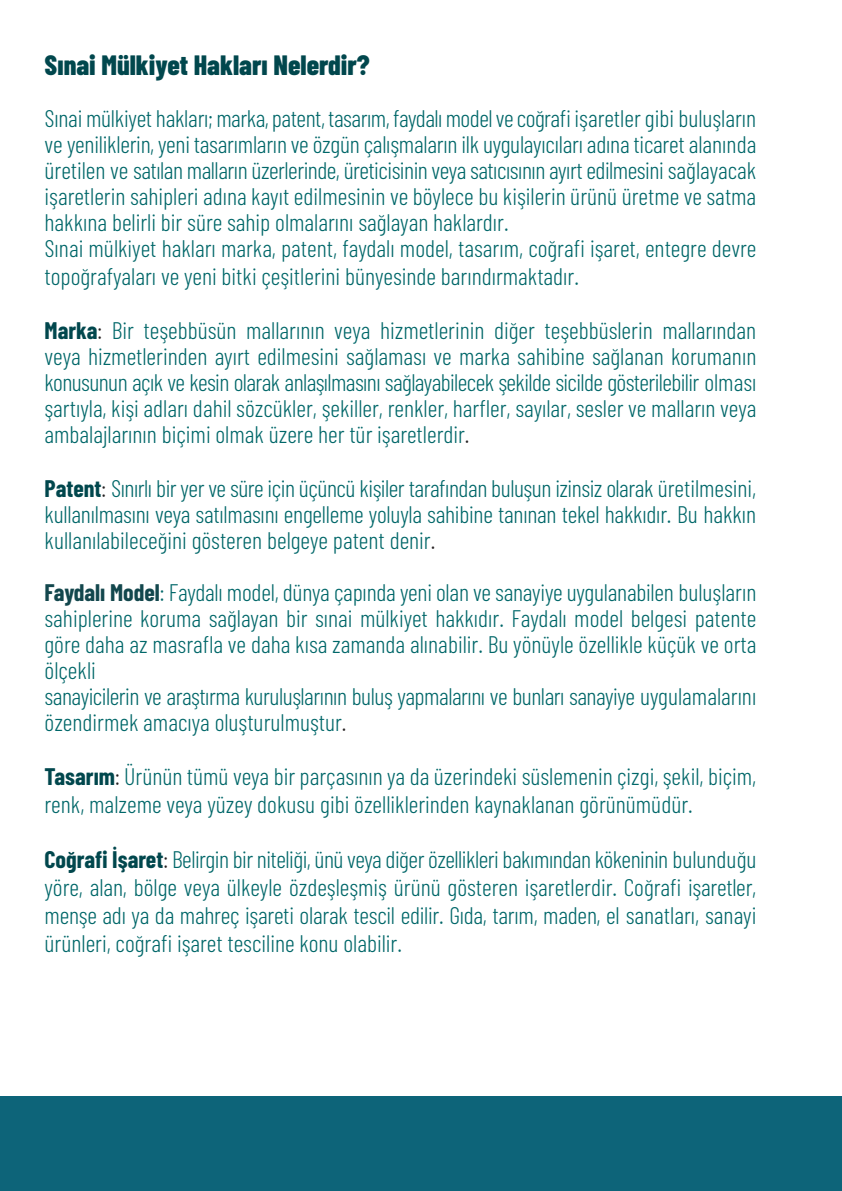
<style>
.page{position:relative;width:842px;height:1191px;background:#fff}
.page>*{position:absolute;margin:0;border:0;box-sizing:border-box;transform-origin:0 0}
.t1{font:800 28px "Barlow Condensed";color:#01474d}
.t2{font:300 24px/26px "Barlow Condensed";color:#006769;text-align:justify}
.t3{font:300 24px/26px "Barlow Condensed";letter-spacing:-.02em;color:#006769}
.s1{font-weight:700;color:#01474d}
.s2{color:#231f20}
.s3{font-weight:700;color:#13474d}
</style>
<div class="page">
<div style="left:0;top:1096px;width:842px;height:95px;background:#0d6479"></div>
<p class="t1" style="left:45px;top:48px;width:327px">Sınai Mülkiyet Hakları Nelerdir?</p>
<p class="t2" style="left:45px;top:105px;width:713px">Sınai mülkiyet hakları; marka, patent, tasarım, faydalı model ve coğrafi işaretler gibi buluşların ve yeniliklerin, yeni tasarımların ve özgün çalışmaların ilk uygulayıcıları adına ticaret alanında üretilen ve satılan malların üzerlerinde, üreticisinin veya satıcısının ayırt edilmesini sağlayacak işaretlerin sahipleri adına kayıt edilmesinin ve böylece bu kişilerin ürünü üretme ve satma hakkına belirli bir süre sahip olmalarını sağlayan haklardır.</p>
<p class="t2" style="left:45px;top:234px;width:713px;line-height:28px">Sınai mülkiyet hakları marka, patent, faydalı model, tasarım, coğrafi işaret, entegre devre topoğrafyaları ve yeni bitki çeşitlerini bünyesinde barındırmaktadır.</p>
<p class="t2" style="left:45px;top:317px;width:713px"><span class="s1">Marka</span><span class="s2">:</span> Bir teşebbüsün mallarının veya hizmetlerinin diğer teşebbüslerin mallarından veya hizmetlerinden ayırt edilmesini sağlaması ve marka sahibine sağlanan korumanın konusunun açık ve kesin olarak anlaşılmasını sağlayabilecek şekilde sicilde gösterilebilir olması şartıyla, kişi adları dahil sözcükler, şekiller, renkler, harfler, sayılar, sesler ve malların veya ambalajlarının biçimi olmak üzere her tür işaretlerdir<span class="s2">.</span></p>
<p class="t2" style="left:45px;top:475px;width:713px"><span class="s1">Patent</span><span class="s2">:</span> Sınırlı bir yer ve süre için üçüncü kişiler tarafından buluşun izinsiz olarak üretilmesini, kullanılmasını veya satılmasını engelleme yoluyla sahibine tanınan tekel hakkıdır. Bu hakkın kullanılabileceğini gösteren belgeye patent denir<span class="s2">.</span></p>
<p class="t2" style="left:45px;top:579px;width:713px"><span class="s3">Faydalı Model</span>: Faydalı model, dünya çapında yeni olan ve sanayiye uygulanabilen buluşların sahiplerine koruma sağlayan bir sınai mülkiyet hakkıdır. Faydalı model belgesi patente göre daha az masrafla ve daha kısa zamanda alınabilir. Bu yönüyle özellikle küçük ve orta ölçekli</p>
<p class="t3" style="left:45px;top:683px;width:713px">sanayicilerin ve araştırma kuruluşlarının buluş yapmalarını ve bunları sanayiye uygulamalarını özendirmek amacıya oluşturulmuştur<span class="s2">.</span></p>
<p class="t2" style="left:45px;top:762px;width:713px;line-height:28px"><span class="s1">Tasarım</span><span class="s2">:</span> Ürünün tümü veya bir parçasının ya da üzerindeki süslemenin çizgi, şekil, biçim, renk, malzeme veya yüzey dokusu gibi özelliklerinden kaynaklanan görünümüdür.</p>
<p class="t2" style="left:45px;top:844px;width:713px;line-height:28px"><span class="s1">Coğrafi İşaret</span><span class="s2">:</span> Belirgin bir niteliği, ünü veya diğer özellikleri bakımından kökeninin bulunduğu yöre, alan, bölge veya ülkeyle özdeşleşmiş ürünü gösteren işaretlerdir. Coğrafi işaretler, menşe adı ya da mahreç işareti olarak tescil edilir. Gıda, tarım, maden, el sanatları, sanayi ürünleri, coğrafi işaret tesciline konu olabilir.</p>
</div>
